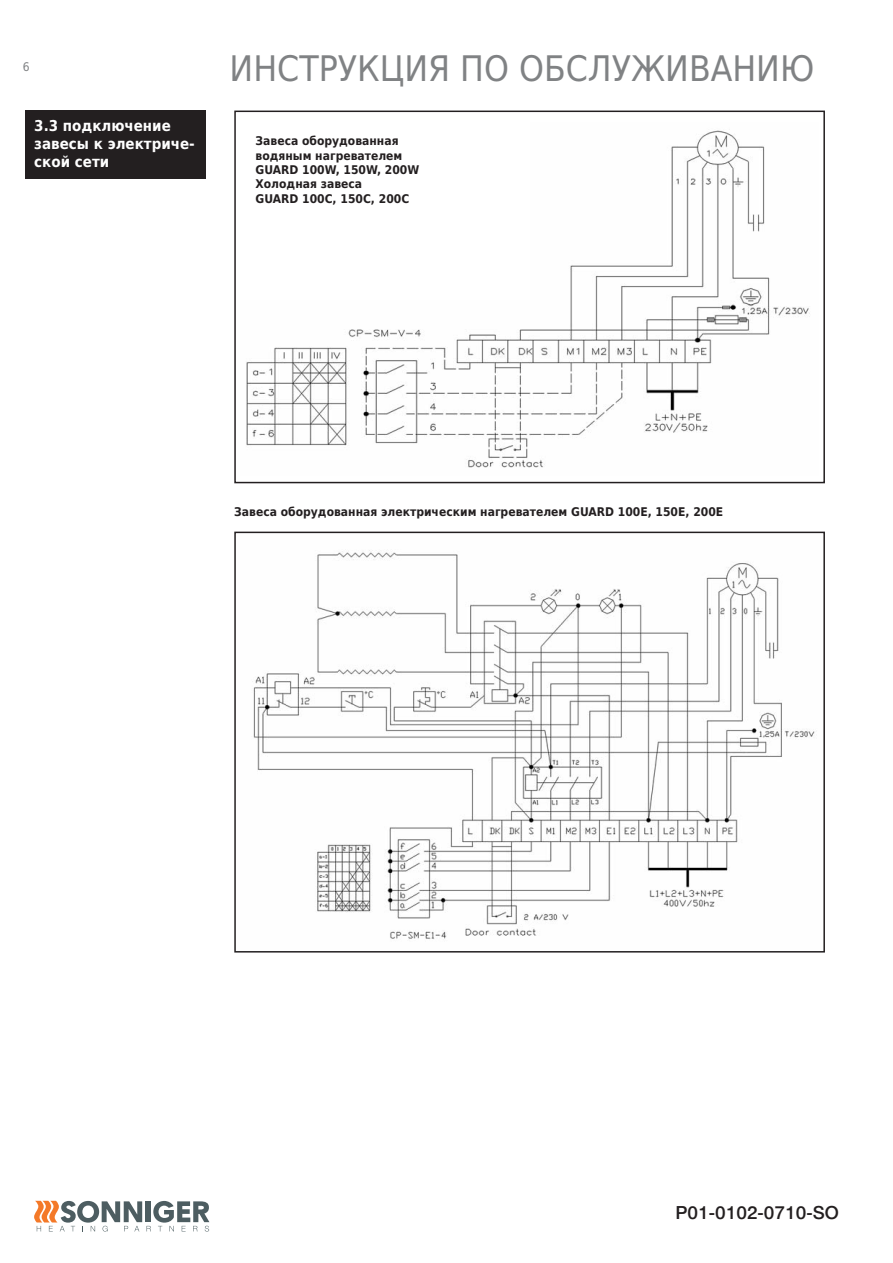
<style>
.page{position:relative;width:893px;height:1263px;background:#fff}
.page>*{position:absolute;margin:0;border:0;box-sizing:border-box;transform-origin:0 0}
.t1{font:35.25px "DejaVu Sans Condensed";color:#808284}
.t2{font:18px "Switzer PSEFN Medium";color:#231f20}
.t3{font:700 15px/18px "DejaVu Sans Condensed";color:#fff}
.t4{font:700 12px/14.4px "DejaVu Sans Condensed";color:#231f20}
.t5{font:12px "DejaVu Sans Condensed";color:#808284}
</style>
<div class="page">
<svg style="left:34px;top:1201px;width:175px;height:30px"></svg>
<div style="left:26px;top:110px;width:180px;height:69px;background:#231f20"></div>
<div style="left:234px;top:111px;width:591px;height:372px;border:2px solid #231f20"></div>
<img style="left:253px;top:550px;width:562px;height:389px">
<div style="left:234px;top:532px;width:591px;height:420px;border:2px solid #231f20"></div>
<img style="left:246px;top:130px;width:564px;height:338px">
<p class="t5" style="left:23px;top:60px;width:8px">6</p>
<p class="t3" style="left:34px;top:117px;width:162px">3.3 подключение завесы к электриче&shy;ской сети</p>
<h1 class="t1" style="left:230px;top:48px;width:586px">ИНСТРУКЦИЯ ПО ОБСЛУЖИВАНИЮ</h1>
<p class="t4" style="left:256px;top:135px;width:165px">Завеса оборудованная водяным нагревателем<br>GUARD 100W, 150W, 200W<br>Холодная завеса<br>GUARD 100C, 150C, 200C</p>
<p class="t4" style="left:234px;top:506px;width:490px">Завеса оборудованная электрическим нагревателем GUARD 100E, 150E, 200E</p>
<h2 class="t2" style="left:675px;top:1206px;width:165px">P01-0102-0710-SO</h2>
</div>
